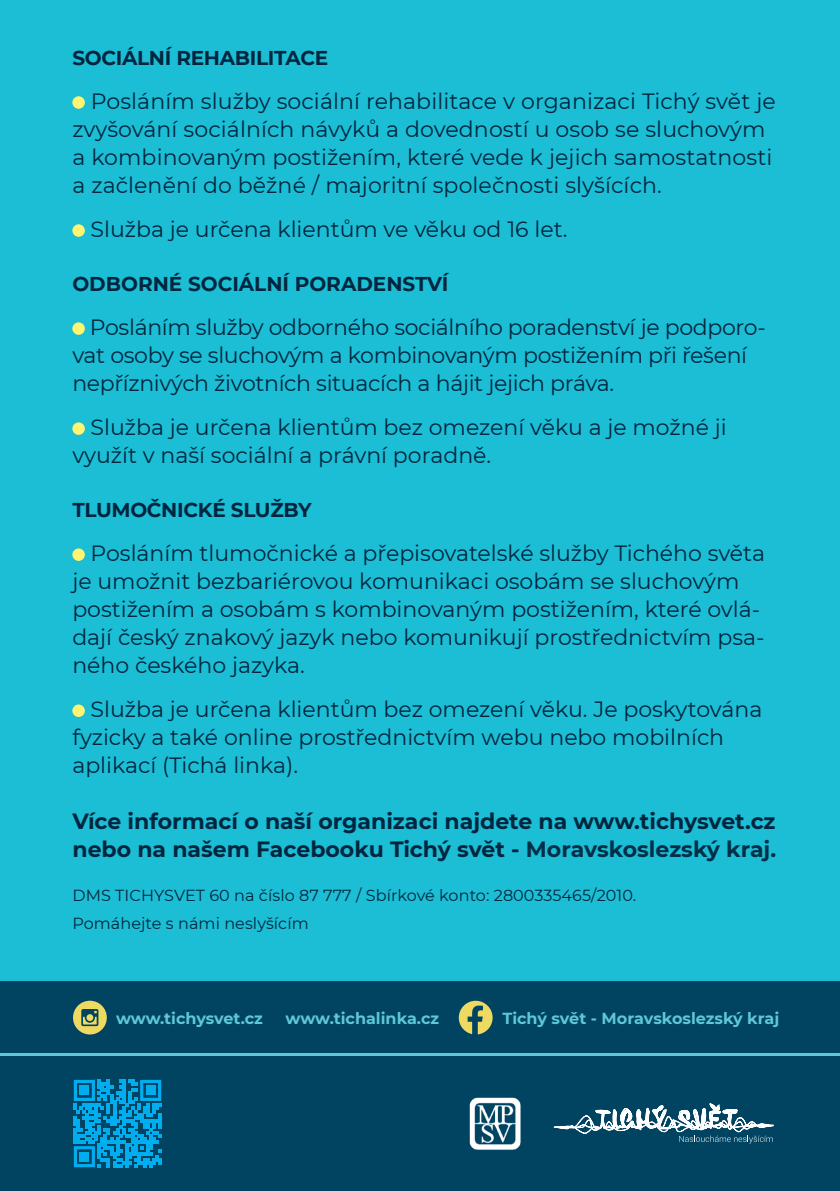
<style>
.page{position:relative;width:840px;height:1191px;background:#fff}
.page>*{position:absolute;margin:0;border:0;box-sizing:border-box;transform-origin:0 0}
.t1{font:22px/28px "Montserrat";color:#00263f}
.t2{font:700 22px/28px "Montserrat";color:#00263f}
.t3{font:700 20px "Montserrat";letter-spacing:-.015em;color:#00263f}
.t4{font:16px/28px "Montserrat";letter-spacing:.005em;color:#00263f}
.t5{font:700 16px "Montserrat";letter-spacing:-.005em;color:#5ec8d7}
.s1{color:#002f47}
</style>
<div class="page">
<div style="left:0;top:0;width:839px;height:1046px;background:#1cbed5"></div>
<div style="left:0;top:981px;width:839px;height:210px;background:#004462"></div>
<img style="left:469px;top:1097px;width:52px;height:53px">
<svg style="left:553px;top:1103px;width:220px;height:41px"></svg>
<svg style="left:74px;top:1079px;width:87px;height:88px"></svg>
<div style="left:80px;top:1086px;width:9px;height:9px;background:#00aeef"></div>
<div style="left:146px;top:1086px;width:9px;height:9px;background:#00aeef"></div>
<div style="left:80px;top:1152px;width:9px;height:9px;background:#00aeef"></div>
<div style="left:72px;top:96px;width:13px;height:13px;background:#fff570;border-radius:50%"></div>
<div style="left:72px;top:224px;width:13px;height:13px;background:#fff570;border-radius:50%"></div>
<div style="left:72px;top:322px;width:13px;height:13px;background:#fff570;border-radius:50%"></div>
<div style="left:72px;top:422px;width:13px;height:13px;background:#fff570;border-radius:50%"></div>
<div style="left:72px;top:548px;width:13px;height:13px;background:#fff570;border-radius:50%"></div>
<div style="left:72px;top:704px;width:13px;height:13px;background:#fff570;border-radius:50%"></div>
<hr style="left:0;top:1053px;width:839px;height:2px;background:#5ec8d7">
<svg style="left:458px;top:1000px;width:34px;height:34px"></svg>
<svg style="left:73px;top:1000px;width:34px;height:34px"></svg>
<p class="t3" style="left:72px;top:43px;width:257px">SOCIÁLNÍ REHABILITACE</p>
<p class="t1" style="left:72px;top:86px;width:704px;text-indent:18px">Posláním služby sociální rehabilitace v organizaci Tichý svět je zvyšování sociálních návyků a dovedností u osob se sluchovým a kombinovaným postižením, které vede k jejich samostatnosti a začlenění do běžné / majoritní společnosti slyšících.</p>
<p class="t1" style="left:91px;top:214px;width:478px">Služba je určena klientům ve věku od 16 let.</p>
<p class="t3" style="left:72px;top:269px;width:377px">ODBORNÉ SOCIÁLNÍ PORADENSTVÍ</p>
<p class="t1" style="left:72px;top:312px;width:694px;text-indent:18px">Posláním služby odborného sociálního poradenství je podporo&shy;vat osoby se sluchovým a kombinovaným postižením při řešení nepříznivých životních situacích a hájit jejich práva.</p>
<p class="t1" style="left:72px;top:412px;width:655px;text-indent:18px">Služba je určena klientům bez omezení věku a je možné ji využít v naší sociální a právní poradně.</p>
<p class="t3" style="left:72px;top:495px;width:241px">TLUMOČNICKÉ SLUŽBY</p>
<p class="t1" style="left:72px;top:538px;width:694px;text-indent:18px">Posláním tlumočnické a přepisovatelské služby Tichého světa je umožnit bezbariérovou komunikaci osobám se sluchovým postižením a osobám s kombinovaným postižením, které ovlá&shy;dají český znakový jazyk nebo komunikují prostřednictvím psa&shy;ného českého jazyka.</p>
<p class="t1" style="left:72px;top:694px;width:691px;text-indent:18px">Služba je určena klientům bez omezení věku. Je poskytována fyzicky a také online prostřednictvím webu nebo mobilních aplikací (Tichá linka).</p>
<p class="t2" style="left:72px;top:806px;width:704px">Více informací o naší organizaci najdete na www.tichysvet.cz nebo na našem Facebooku Tichý svět - <span class="s1">Moravskoslezský kraj.</span></p>
<p class="t4" style="left:72px;top:880px;width:565px">DMS TICHYSVET 60 na číslo 87 777 / Sbírkové konto: 2800335465/2010.<br>Pomáhejte s námi neslyšícím</p>
<p class="t5" style="left:116px;top:1006px;width:148px">www.tichysvet.cz</p>
<p class="t5" style="left:285px;top:1006px;width:155px">www.tichalinka.cz</p>
<p class="t5" style="left:502px;top:1006px;width:278px">Tichý svět - Moravskoslezský kraj</p>
</div>
